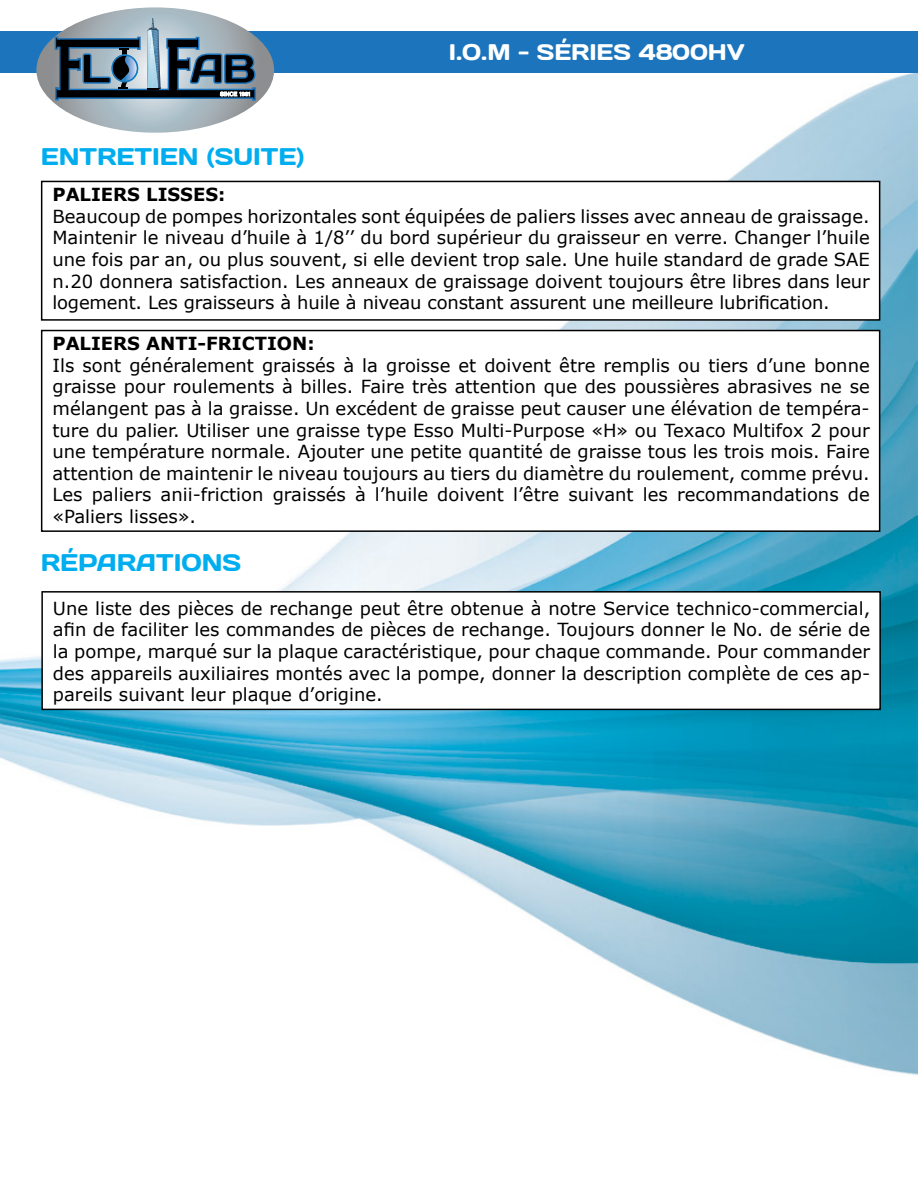
<style>
.page{position:relative;width:918px;height:1188px;background:#fff}
.page>*{position:absolute;margin:0;border:0;box-sizing:border-box;transform-origin:0 0}
.t1{font:24px "Days";color:#00aeef}
.t2{font:22.5px "Days";color:#fff}
.t3{font:18px/21.6px "Verdana";color:#000;text-align:justify}
.t4{font:700 18px "Verdana";color:#000}
</style>
<div class="page">
<img style="left:0;top:72px;width:918px;height:1003px">
<div style="left:0;top:31px;width:918px;height:41px;background:#1c75bc"></div>
<svg style="left:36px;top:7px;width:238px;height:126px"></svg>
<div style="left:42px;top:181px;width:838px;height:139px;background:#fff"></div>
<div style="left:41px;top:181px;width:839px;height:140px;border:2px solid #000"></div>
<div style="left:42px;top:331px;width:838px;height:200px;background:#fff"></div>
<div style="left:41px;top:330px;width:839px;height:202px;border:2px solid #000"></div>
<div style="left:42px;top:592px;width:838px;height:117px;background:#fff"></div>
<div style="left:41px;top:591px;width:840px;height:119px;border:2px solid #000"></div>
<h1 class="t1" style="left:41px;top:141px;width:265px">ENTRETIEN (SUITE)</h1>
<p class="t2" style="left:449px;top:37px;width:298px">I.O.M - SÉRIES 4800HV</p>
<p class="t4" style="left:52px;top:182px;width:174px">PALIERS LISSES:</p>
<p class="t3" style="left:52px;top:205px;width:819px">Beaucoup de pompes horizontales sont équipées de paliers lisses avec anneau de graissage.<br>Maintenir le niveau d’huile à 1/8’’ du bord supérieur du graisseur en verre. Changer l’huile une fois par an, ou plus souvent, si elle devient trop sale. Une huile standard de grade SAE n.20 donnera satisfaction. Les anneaux de graissage doivent toujours être libres dans leur logement. Les graisseurs à huile à niveau constant assurent une meilleure lubrification.</p>
<p class="t4" style="left:52px;top:331px;width:264px">PALIERS ANTI-FRICTION:</p>
<p class="t3" style="left:52px;top:354px;width:819px">Ils sont généralement graissés à la groisse et doivent être remplis ou tiers d’une bonne graisse pour roulements à billes. Faire très attention que des poussières abrasives ne se mélangent pas à la graisse. Un excédent de graisse peut causer une élévation de tempéra&shy;ture du palier. Utiliser une graisse type Esso Multi-Purpose «H» ou Texaco Multifox 2 pour une température normale. Ajouter une petite quantité de graisse tous les trois mois. Faire attention de maintenir le niveau toujours au tiers du diamètre du roulement, comme prévu.<br>Les paliers anii-friction graissés à l’huile doivent l’être suivant les recommandations de «Paliers lisses».</p>
<h1 class="t1" style="left:41px;top:547px;width:202px">RÉPARATIONS</h1>
<p class="t3" style="left:53px;top:597px;width:819px">Une liste des pièces de rechange peut être obtenue à notre Service technico-commercial, afin de faciliter les commandes de pièces de rechange. Toujours donner le No. de série de la pompe, marqué sur la plaque caractéristique, pour chaque commande. Pour commander des appareils auxiliaires montés avec la pompe, donner la description complète de ces ap&shy;pareils suivant leur plaque d’origine.</p>
</div>
